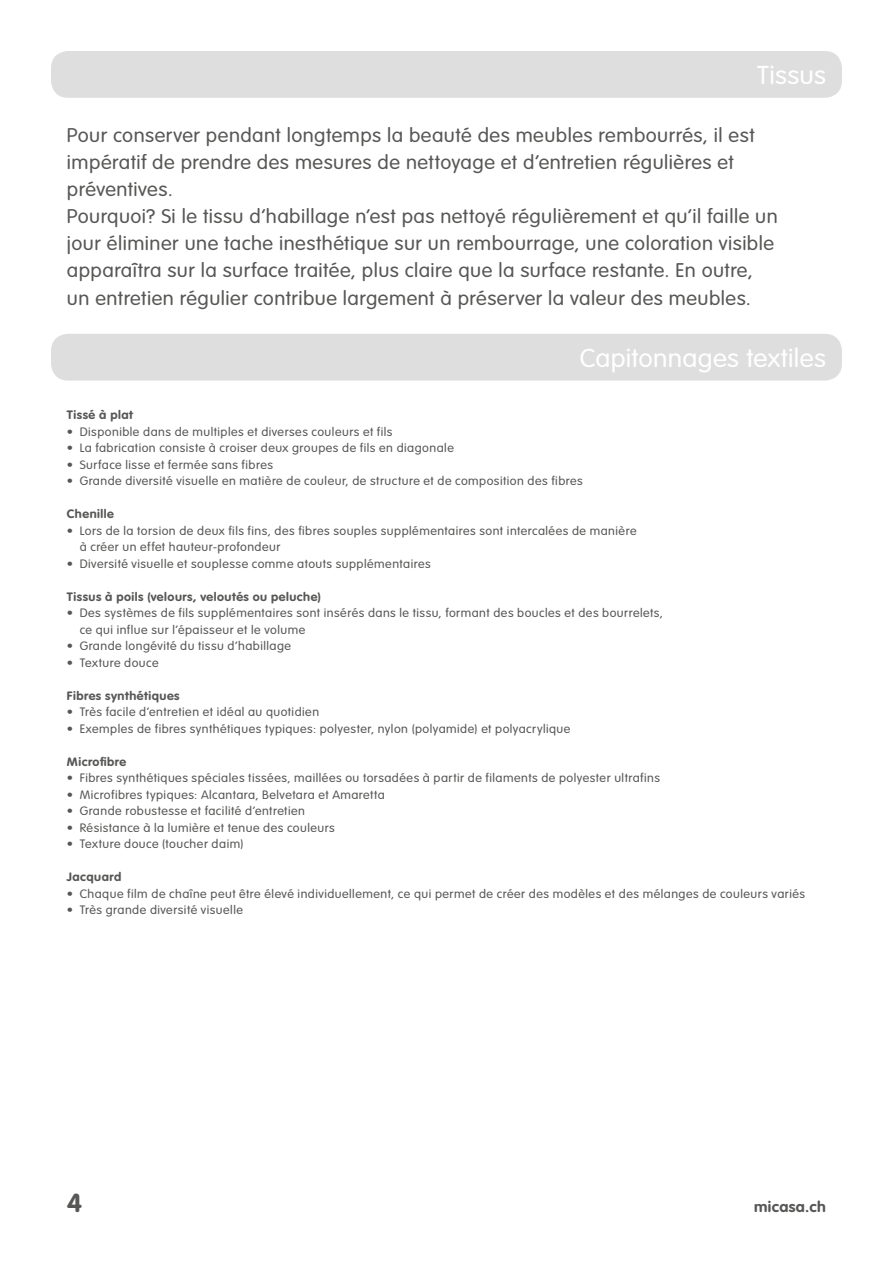
<style>
.page{position:relative;width:893px;height:1263px;background:#fff}
.page>*{position:absolute;margin:0;border:0;box-sizing:border-box;transform-origin:0 0}
.t1{font:300 25.5px "VAG Rounded";letter-spacing:.01em;color:#fff;scale:1.05 1}
.t2{font:700 25.5px "VAG Rounded";color:#575756;scale:1.05 1}
.t3{font:300 19.5px/27px "VAG Rounded";letter-spacing:.025em;color:#575756;scale:1.05 1}
.t4{font:700 15px "VAG Rounded";letter-spacing:.02em;color:#575756;scale:1.05 1}
.t5{font:300 12px/16.5px "VAG Rounded";letter-spacing:.04em;color:#575756;scale:1.05 1}
.t6{font:700 12px "VAG Rounded";letter-spacing:.04em;color:#575756;scale:1.05 1}
</style>
<div class="page">
<div style="left:51px;top:51px;width:791px;height:47px;background:#dedede;border-radius:17px"></div>
<div style="left:51px;top:334px;width:791px;height:47px;background:#dedede;border-radius:17px"></div>
<h1 class="t1" style="left:757px;top:60px;width:67px">Tissus</h1>
<p class="t3" style="left:67px;top:122px;width:678px">Pour conserver pendant longtemps la beauté des meubles rembourrés, il est impératif de prendre des mesures de nettoyage et d’entretien régulières et préventives.<br>Pourquoi? Si le tissu d’habillage n’est pas nettoyé régulièrement et qu’il faille un jour éliminer une tache inesthétique sur un rembourrage, une coloration visible apparaîtra sur la surface traitée, plus claire que la surface restante. En outre, un entretien régulier contribue largement à préserver la valeur des meubles.</p>
<h1 class="t1" style="left:580px;top:343px;width:236px">Capitonnages textiles</h1>
<p class="t6" style="left:67px;top:408px;width:64px">Tissé à plat</p>
<p class="t5" style="left:67px;top:423px;width:312px">• Disponible dans de multiples et diverses couleurs et fils</p>
<p class="t5" style="left:67px;top:440px;width:370px">• La fabrication consiste à croiser deux groupes de fils en diagonale</p>
<p class="t5" style="left:67px;top:456px;width:198px">• Surface lisse et fermée sans fibres</p>
<p class="t5" style="left:67px;top:473px;width:493px">• Grande diversité visuelle en matière de couleur, de structure et de composition des fibres</p>
<p class="t6" style="left:67px;top:507px;width:46px">Chenille</p>
<p class="t5" style="left:80px;top:522px;width:532px;text-indent:-13px">• Lors de la torsion de deux fils fins, des fibres souples supplémentaires sont intercalées de manière à créer un effet hauteur-profondeur</p>
<p class="t5" style="left:67px;top:555px;width:348px">• Diversité visuelle et souplesse comme atouts supplémentaires</p>
<p class="t6" style="left:67px;top:590px;width:243px">Tissus à poils (velours, veloutés ou peluche)</p>
<p class="t5" style="left:80px;top:605px;width:557px;text-indent:-13px">• Des systèmes de fils supplémentaires sont insérés dans le tissu, formant des boucles et des bourrelets, ce qui influe sur l’épaisseur et le volume</p>
<p class="t5" style="left:67px;top:638px;width:215px">• Grande longévité du tissu d’habillage</p>
<p class="t5" style="left:67px;top:654px;width:89px">• Texture douce</p>
<p class="t6" style="left:67px;top:689px;width:109px">Fibres synthétiques</p>
<p class="t5" style="left:67px;top:704px;width:242px">• Très facile d’entretien et idéal au quotidien</p>
<p class="t5" style="left:67px;top:720px;width:481px">• Exemples de fibres synthétiques typiques: polyester, nylon (polyamide) et polyacrylique</p>
<p class="t6" style="left:67px;top:755px;width:58px">Microfibre</p>
<p class="t5" style="left:67px;top:770px;width:566px">• Fibres synthétiques spéciales tissées, maillées ou torsadées à partir de filaments de polyester ultrafins</p>
<p class="t5" style="left:67px;top:786px;width:304px">• Microfibres typiques: Alcantara, Belvetara et Amaretta</p>
<p class="t5" style="left:67px;top:803px;width:228px">• Grande robustesse et facilité d’entretien</p>
<p class="t5" style="left:67px;top:819px;width:257px">• Résistance à la lumière et tenue des couleurs</p>
<p class="t5" style="left:67px;top:836px;width:170px">• Texture douce (toucher daim)</p>
<p class="t6" style="left:67px;top:870px;width:53px">Jacquard</p>
<p class="t5" style="left:67px;top:885px;width:704px">• Chaque film de chaîne peut être élevé individuellement, ce qui permet de créer des modèles et des mélanges de couleurs variés</p>
<p class="t5" style="left:67px;top:902px;width:169px">• Très grande diversité visuelle</p>
<h1 class="t2" style="left:67px;top:1188px;width:16px">4</h1>
<p class="t4" style="left:754px;top:1198px;width:70px">micasa.ch</p>
</div>
